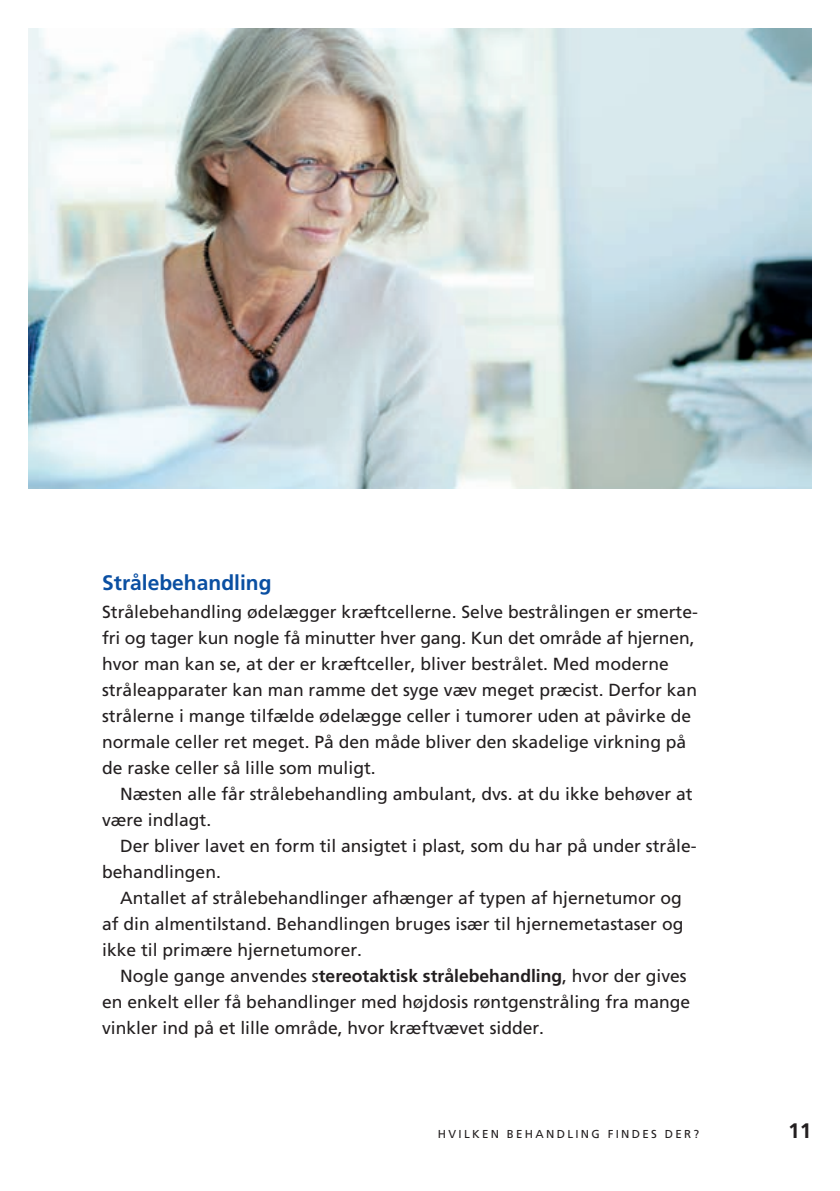
<style>
.page{position:relative;width:840px;height:1191px;background:#fff}
.page>*{position:absolute;margin:0;border:0;box-sizing:border-box;transform-origin:0 0}
.t1{font:700 21px "Frutiger LT Std";color:#0a4fa2}
.t2{font:700 21px "Frutiger LT Std";color:#231f20}
.t3{font:17.6px/26px "Frutiger LT Std";color:#231f20}
.t4{font:11.6px "Frutiger LT Std";letter-spacing:.2em;color:#231f20}
.s1{font-weight:700}
</style>
<div class="page">
<img style="left:28px;top:28px;width:783px;height:460px">
<p class="t1" style="left:102px;top:570px;width:171px">Strålebehandling</p>
<p class="t3" style="left:102px;top:599px;width:597px">Strålebehandling ødelægger kræftcellerne. Selve bestrålingen er smerte&shy;fri og tager kun nogle få minutter hver gang. Kun det område af hjernen, hvor man kan se, at der er kræftceller, bliver bestrålet. Med moderne stråleapparater kan man ramme det syge væv meget præcist. Derfor kan strålerne i mange tilfælde ødelægge celler i tumorer uden at påvirke de normale celler ret meget. På den måde bliver den skadelige virkning på de raske celler så lille som muligt.</p>
<p class="t3" style="left:102px;top:781px;width:591px;text-indent:18px">Næsten alle får strålebehandling ambulant, dvs. at du ikke behøver at være indlagt.</p>
<p class="t3" style="left:102px;top:833px;width:595px;text-indent:18px">Der bliver lavet en form til ansigtet i plast, som du har på under stråle&shy;behandlingen.</p>
<p class="t3" style="left:102px;top:885px;width:582px;text-align:justify;text-indent:18px">Antallet af strålebehandlinger afhænger af typen af hjernetumor og af din almentilstand. Behandlingen bruges især til hjernemetastaser og ikke til primære hjernetumorer.</p>
<p class="t3" style="left:102px;top:963px;width:589px;text-indent:18px">Nogle gange anvendes s<span class="s1">tereotaktisk strålebehandling</span>, hvor der gives en enkelt eller få behandlinger med højdosis røntgenstråling fra mange vinkler ind på et lille område, hvor kræftvævet sidder.</p>
<p class="t4" style="left:437px;top:1127px;width:262px">HVILKEN BEHANDLING FINDES DER?</p>
<p class="t2" style="left:787px;top:1118px;width:25px">11</p>
</div>
